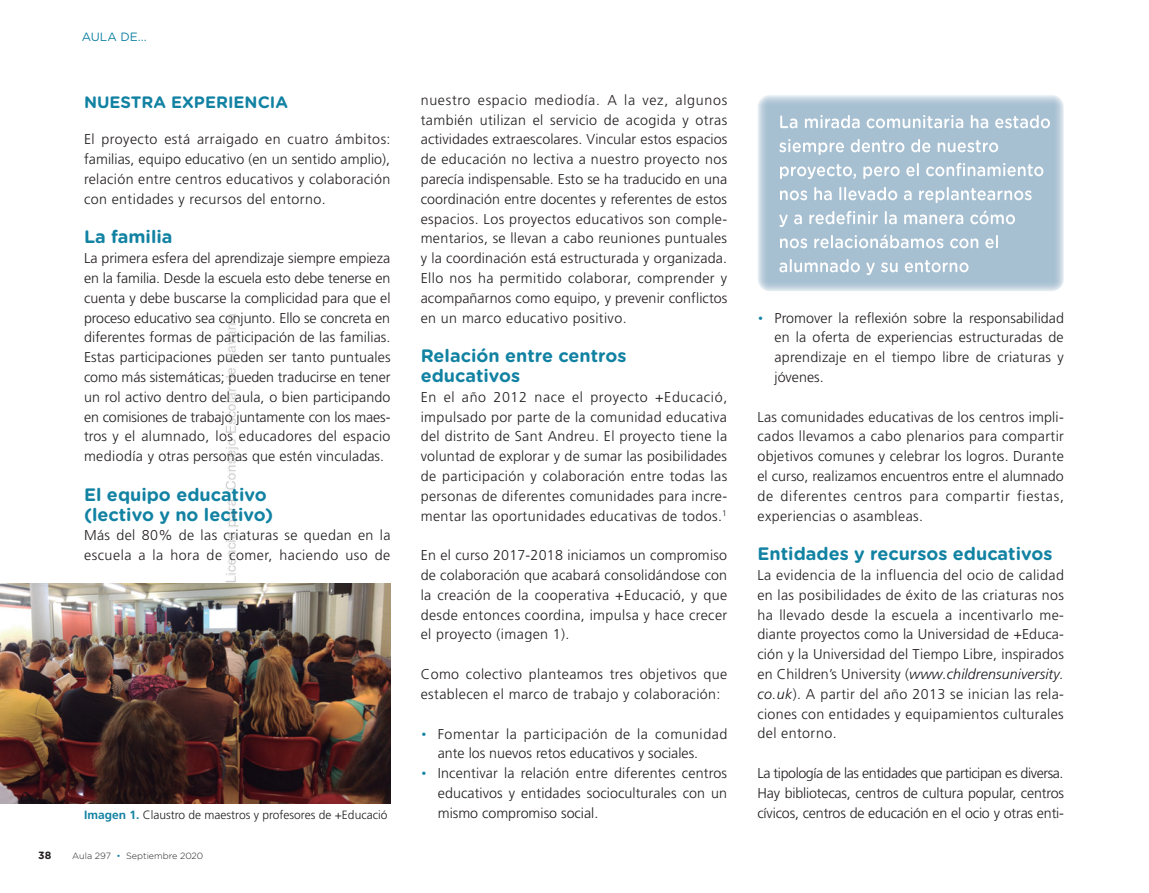
<style>
.page{position:relative;width:1149px;height:893px;background:#fff}
.page>*{position:absolute;margin:0;border:0;box-sizing:border-box;transform-origin:0 0}
.t1{font:700 18px/19.8px "Gotham Rounded";color:#1282a3}
.t2{font:700 16.5px "Gotham Rounded";color:#1282a3}
.t3{font:300 14.25px/19.8px "Frutiger LT Std";letter-spacing:.03em;color:#231f20;text-align:justify}
.t4{font:300 14.25px/19.8px "Frutiger LT Std";letter-spacing:.005em;color:#231f20;text-align:right}
.t5{font:300 14.25px "Frutiger LT Std";color:#231f20}
.t6{font:300 12px "Frutiger LT Std";color:#231f20}
.t7{font:12px "Gotham Rounded";color:#1282a3}
.t8{font:700 10.5px "Gotham Rounded";color:#231f20}
.t9{font:300 9px "Gotham Rounded";color:#231f20}
.s1{font-family:"Gotham Rounded";font-size:13.5px;color:#1282a3}
.s2{font-weight:700;color:#1282a3}
.s3{color:#1282a3}
.s4{font-style:italic;color:#171419}
</style>
<div class="page">
<img style="left:925px;top:95px;width:138px;height:196px">
<img style="left:925px;top:115px;width:125px;height:13px">
<img style="left:925px;top:139px;width:73px;height:16px">
<img style="left:925px;top:163px;width:118px;height:16px">
<img style="left:925px;top:187px;width:107px;height:16px">
<img style="left:925px;top:211px;width:90px;height:16px">
<img style="left:925px;top:235px;width:73px;height:13px">
<img style="left:925px;top:259px;width:43px;height:16px">
<img style="left:0;top:584px;width:223px;height:220px">
<img style="left:223px;top:95px;width:702px;height:709px">
<p class="t7" style="left:82px;top:28px;width:66px">AULA DE...</p>
<p class="t2" style="left:84px;top:90px;width:205px">NUESTRA EXPERIENCIA</p>
<p class="t3" style="left:84px;top:130px;width:308px">El proyecto está arraigado en cuatro ámbitos: familias, equipo educativo (en un sentido amplio), relación entre centros educativos y colaboración con entidades y recursos del entorno.</p>
<p class="t1" style="left:84px;top:226px;width:90px">La familia</p>
<p class="t3" style="left:84px;top:249px;width:308px">La primera esfera del aprendizaje siempre empieza en la familia. Desde la escuela esto debe tenerse en cuenta y debe buscarse la complicidad para que el proceso educativo sea conjunto. Ello se concreta en diferentes formas de participación de las familias.<br>Estas participaciones pueden ser tanto puntuales como más sistemáticas; pueden traducirse en tener un rol activo dentro del aula, o bien participando en comisiones de trabajo juntamente con los maes&shy;tros y el alumnado, los educadores del espacio mediodía y otras personas que estén vinculadas.</p>
<p class="t1" style="left:84px;top:484px;width:191px">El equipo educativo (lectivo y no lectivo)</p>
<p class="t3" style="left:84px;top:526px;width:308px">Más del 80% de las criaturas se quedan en la escuela a la hora de comer, haciendo uso de</p>
<p class="t3" style="left:420px;top:90px;width:308px">nuestro espacio mediodía. A la vez, algunos también utilizan el servicio de acogida y otras actividades extraescolares. Vincular estos espacios de educación no lectiva a nuestro proyecto nos parecía indispensable. Esto se ha traducido en una coordinación entre docentes y referentes de estos espacios. Los proyectos educativos son comple&shy;mentarios, se llevan a cabo reuniones puntuales y la coordinación está estructurada y organizada.<br>Ello nos ha permitido colaborar, comprender y acompañarnos como equipo, y prevenir conflictos en un marco educativo positivo.</p>
<p class="t1" style="left:420px;top:345px;width:207px">Relación entre centros educativos</p>
<p class="t3" style="left:420px;top:387px;width:308px">En el año 2012 nace el proyecto +Educació, impulsado por parte de la comunidad educativa del distrito de Sant Andreu. El proyecto tiene la voluntad de explorar y de sumar las posibilidades de participación y colaboración entre todas las personas de diferentes comunidades para incre&shy;mentar las oportunidades educativas de todos. <sup>1</sup></p>
<p class="t3" style="left:420px;top:546px;width:308px">En el curso 2017-2018 iniciamos un compromiso de colaboración que acabará consolidándose con la creación de la cooperativa +Educació, y que desde entonces coordina, impulsa y hace crecer el proyecto (imagen 1).</p>
<p class="t3" style="left:420px;top:664px;width:308px">Como colectivo planteamos tres objetivos que establecen el marco de trabajo y colaboración:</p>
<p class="t3" style="left:437px;top:724px;width:291px;text-indent:-17px"><span class="s1">•</span> Fomentar la participación de la comunidad ante los nuevos retos educativos y sociales.</p>
<p class="t4" style="left:420px;top:763px;width:308px"><span class="s1">•</span> Incentivar la relación entre diferentes centros educativos y entidades socioculturales con un</p>
<p class="t6" style="left:84px;top:808px;width:305px"><span class="s2">Imagen 1.</span> Claustro de maestros y profesores de +Educació</p>
<p class="t5" style="left:437px;top:805px;width:162px">mismo compromiso social.</p>
<p class="t8" style="left:38px;top:848px;width:15px">38</p>
<p class="t9" style="left:72px;top:850px;width:133px">Aula 297 <span class="s3">•</span> Septiembre 2020</p>
<p class="t3" style="left:774px;top:308px;width:291px;text-indent:-17px"><span class="s1">•</span> Promover la reflexión sobre la responsabilidad en la oferta de experiencias estructuradas de aprendizaje en el tiempo libre de criaturas y jóvenes.</p>
<p class="t3" style="left:757px;top:407px;width:308px">Las comunidades educativas de los centros impli&shy;cados llevamos a cabo plenarios para compartir objetivos comunes y celebrar los logros. Durante el curso, realizamos encuentros entre el alumnado de diferentes centros para compartir fiestas, experiencias o asambleas.</p>
<p class="t1" style="left:757px;top:543px;width:296px">Entidades y recursos educativos</p>
<p class="t3" style="left:757px;top:565px;width:308px">La evidencia de la influencia del ocio de calidad en las posibilidades de éxito de las criaturas nos ha llevado desde la escuela a incentivarlo me&shy;diante proyectos como la Universidad de +Educa&shy;ción y la Universidad del Tiempo Libre, inspirados en Children’s University ( <span class="s4">www.childrensuniversity. co.uk</span> ). A partir del año 2013 se inician las rela&shy;ciones con entidades y equipamientos culturales del entorno.</p>
<p class="t3" style="left:757px;top:763px;width:308px">La tipología de las entidades que participan es diversa.<br>Hay bibliotecas, centros de cultura popular, centros cívicos, centros de educación en el ocio y otras enti-</p>
</div>
